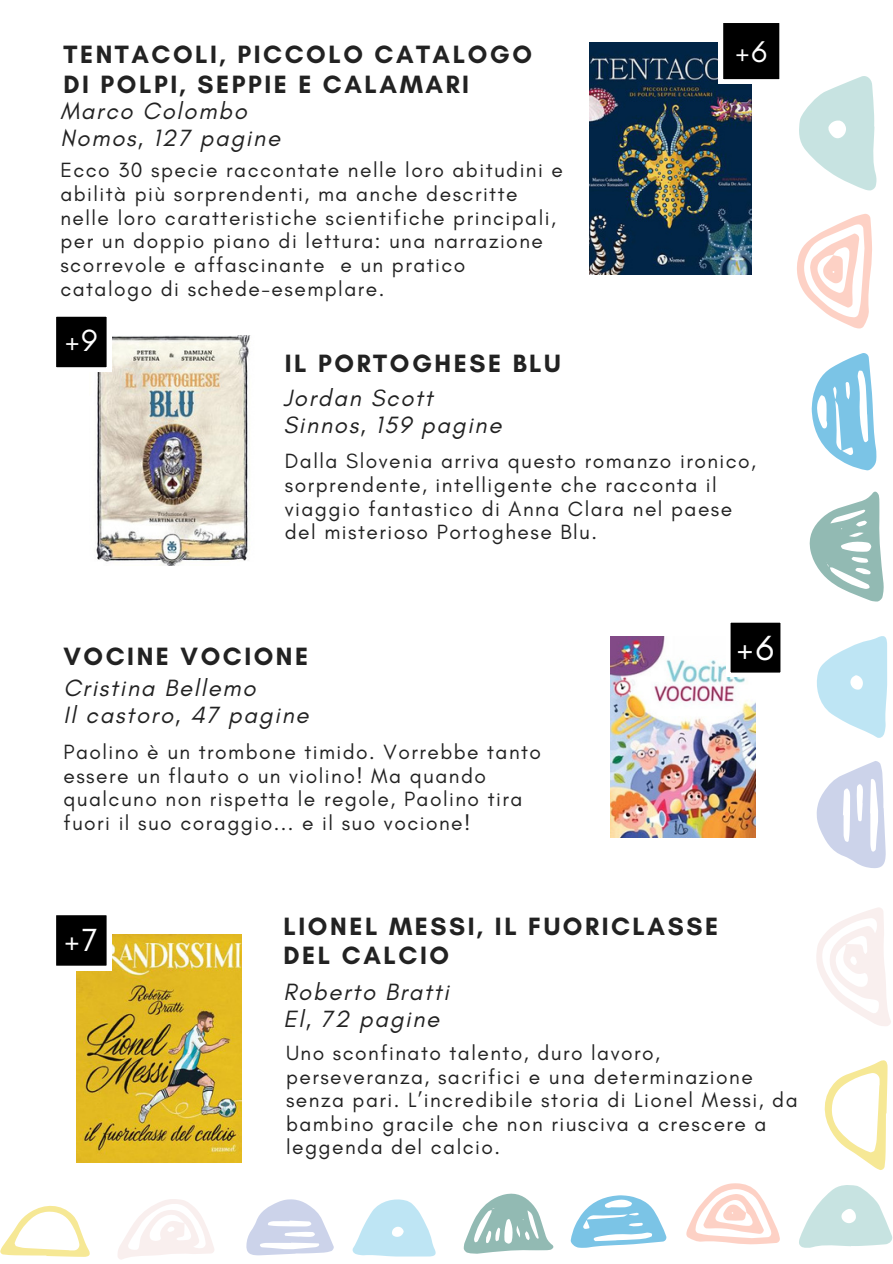
<style>
.page{position:relative;width:893px;height:1264px;background:#fff}
.page>*{position:absolute;margin:0;border:0;box-sizing:border-box;transform-origin:0 0}
.t1{font:35.55px "Glacial Indifference";color:#fff}
.t2{font:32.7px "Glacial Indifference";color:#fff}
.t3{font:31.2px "Glacial Indifference";color:#fff}
.t4{font:30.45px "Glacial Indifference";color:#fff}
.t5{font:700 25.5px/29.2px "Glacial Indifference";letter-spacing:.1em;color:#222}
.t6{font:italic 24px "Glacial Indifference";letter-spacing:.07em;color:#222}
.t7{font:21px/23.7px "Glacial Indifference";letter-spacing:.07em;color:#222}
</style>
<div class="page">
<svg style="left:799px;top:1185px;width:93px;height:63px"></svg>
<svg style="left:352px;top:1199px;width:84px;height:57px"></svg>
<svg style="left:570px;top:1195px;width:96px;height:52px"></svg>
<svg style="left:463px;top:1193px;width:90px;height:60px"></svg>
<svg style="left:246px;top:1199px;width:88px;height:56px"></svg>
<svg style="left:118px;top:1199px;width:96px;height:61px"></svg>
<svg style="left:0;top:1205px;width:90px;height:51px"></svg>
<svg style="left:686px;top:1183px;width:93px;height:61px"></svg>
<svg style="left:799px;top:76px;width:77px;height:114px"></svg>
<svg style="left:817px;top:636px;width:70px;height:102px"></svg>
<svg style="left:811px;top:353px;width:65px;height:118px"></svg>
<svg style="left:809px;top:491px;width:74px;height:110px"></svg>
<svg style="left:816px;top:761px;width:69px;height:107px"></svg>
<svg style="left:816px;top:907px;width:75px;height:119px"></svg>
<svg style="left:824px;top:1060px;width:63px;height:110px"></svg>
<svg style="left:797px;top:214px;width:75px;height:114px"></svg>
<img style="left:589px;top:43px;width:162px;height:231px">
<img style="left:96px;top:335px;width:155px;height:230px">
<svg style="left:718px;top:23px;width:62px;height:61px;background:#2a2a2a"></svg>
<svg style="left:56px;top:316px;width:55px;height:56px;background:#2c2c2c"></svg>
<img style="left:77px;top:934px;width:164px;height:228px">
<svg style="left:56px;top:915px;width:55px;height:55px;background:#282828"></svg>
<img style="left:610px;top:636px;width:145px;height:201px">
<svg style="left:726px;top:622px;width:55px;height:54px;background:#292929"></svg>
<p class="t5" style="left:63px;top:40px;width:470px">TENTACOLI, PICCOLO CATALOGO<br>DI POLPI, SEPPIE E CALAMARI</p>
<p class="t6" style="left:60px;top:96px;width:188px">Marco Colombo</p>
<p class="t6" style="left:60px;top:123px;width:221px">Nomos, 127 pagine</p>
<p class="t7" style="left:60px;top:158px;width:504px">Ecco 30 specie raccontate nelle loro abitudini e abilità più sorprendenti, ma anche descritte nelle loro caratteristiche scientifiche principali, per un doppio piano di lettura: una narrazione scorrevole e affascinante e un pratico<br>catalogo di schede-esemplare.</p>
<p class="t3" style="left:65px;top:321px;width:34px">+9</p>
<p class="t5" style="left:285px;top:348px;width:277px">IL PORTOGHESE BLU</p>
<p class="t6" style="left:283px;top:383px;width:151px">Jordan Scott</p>
<p class="t6" style="left:283px;top:410px;width:219px">Sinnos, 159 pagine</p>
<p class="t4" style="left:735px;top:33px;width:33px">+6</p>
<p class="t7" style="left:285px;top:449px;width:473px">Dalla Slovenia arriva questo romanzo ironico, sorprendente, intelligente che racconta il viaggio fantastico di Anna Clara nel paese del misterioso Portoghese Blu.</p>
<p class="t5" style="left:63px;top:641px;width:246px">VOCINE VOCIONE</p>
<p class="t1" style="left:737px;top:626px;width:39px">+6</p>
<p class="t6" style="left:63px;top:673px;width:194px">Cristina Bellemo</p>
<p class="t6" style="left:63px;top:700px;width:247px">Il castoro, 47 pagine</p>
<p class="t7" style="left:63px;top:739px;width:479px">Paolino è un trombone timido. Vorrebbe tanto essere un flauto o un violino! Ma quando qualcuno non rispetta le regole, Paolino tira fuori il suo coraggio... e il suo vocione!</p>
<p class="t2" style="left:65px;top:919px;width:35px">+7</p>
<p class="t5" style="left:283px;top:911px;width:436px">LIONEL MESSI, IL FUORICLASSE<br>DEL CALCIO</p>
<p class="t6" style="left:283px;top:976px;width:167px">Roberto Bratti</p>
<p class="t6" style="left:283px;top:1003px;width:157px">El, 72 pagine</p>
<p class="t7" style="left:286px;top:1040px;width:513px">Uno sconfinato talento, duro lavoro, perseveranza, sacrifici e una determinazione senza pari. L’incredibile storia di Lionel Messi, da bambino gracile che non riusciva a crescere a leggenda del calcio.</p>
</div>
